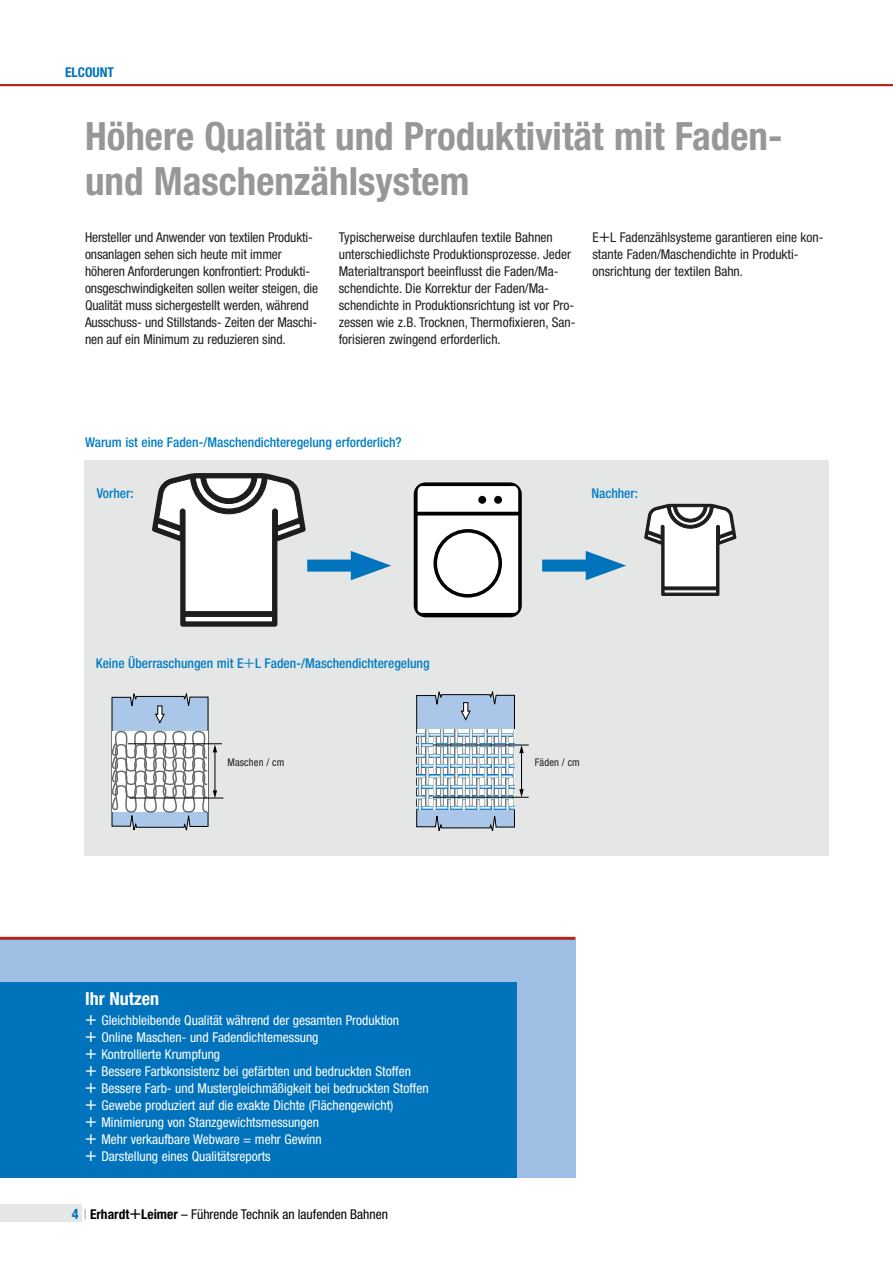
<style>
.page{position:relative;width:893px;height:1263px;background:#fff}
.page>*{position:absolute;margin:0;border:0;box-sizing:border-box;transform-origin:0 0}
.t1{font:700 condensed 39px/45px "Helvetica Neue";color:#969798}
.t2{font:700 condensed 18px "Helvetica Neue";color:#fff}
.t3{font:condensed 13.5px/17px "Helvetica Neue";color:#211e1f}
.t4{font:condensed 13.5px/17px "Helvetica Neue";color:#fff}
.t5{font:500 condensed 13.5px "Helvetica Neue";color:#007dc3}
.t6{font:condensed 13.5px "Helvetica Neue";color:#000}
.t7{font:700 condensed 13.5px "Helvetica Neue";color:#0073bc}
.t8{font:condensed 10.5px "Helvetica Neue";letter-spacing:.015em;color:#221f21}
.s1{font-weight:300;font-size:18.75px;color:#000}
.s2{font-weight:300;font-size:18.75px}
.s3{font-size:19.5px}
.s4{font-weight:700;font-size:14.25px;color:#0073bc}
.s5{color:#969798}
.s6{font-weight:700}
</style>
<div class="page">
<div style="left:0;top:1204px;width:82px;height:17px;background:#e5e6e6"></div>
<div style="left:0;top:940px;width:575px;height:238px;background:#9ebee4"></div>
<div style="left:0;top:982px;width:517px;height:196px;background:#0073bc"></div>
<hr style="left:0;top:937px;width:575px;height:3px;background:#b42823">
<div style="left:85px;top:460px;width:744px;height:396px;background:#e5e6e6"></div>
<hr style="left:0;top:84px;width:893px;height:2px;background:#b42823">
<svg style="left:152px;top:473px;width:154px;height:154px"></svg>
<svg style="left:414px;top:482px;width:108px;height:135px;background:#cbcbcb"></svg>
<svg style="left:644px;top:504px;width:92px;height:92px"></svg>
<div style="left:307px;top:560px;width:61px;height:12px;background:#0073bc"></div>
<svg style="left:351px;top:551px;width:40px;height:29px"></svg>
<div style="left:542px;top:560px;width:61px;height:12px;background:#0073bc"></div>
<svg style="left:586px;top:551px;width:40px;height:29px"></svg>
<hr style="left:128px;top:743px;width:94px;height:1px;background:#000">
<hr style="left:130px;top:798px;width:93px;height:1px;background:#000">
<svg style="left:111px;top:693px;width:106px;height:138px;background:#bec7d1"></svg>
<hr style="left:433px;top:745px;width:96px;height:1px;background:#000">
<hr style="left:433px;top:797px;width:96px;height:1px;background:#000">
<svg style="left:416px;top:691px;width:108px;height:140px"></svg>
<p class="t7" style="left:65px;top:64px;width:50px">ELCOUNT</p>
<h1 class="t1" style="left:85px;top:114px;width:699px">Höhere Qualität und Produktivität mit Faden&shy;und Maschenzählsystem</h1>
<p class="t3" style="left:85px;top:229px;width:235px">Hersteller und Anwender von textilen Produkti&shy;onsanlagen sehen sich heute mit immer höheren Anforderungen konfrontiert: Produkti&shy;onsgeschwindigkeiten sollen weiter steigen, die Qualität muss sichergestellt werden, während Ausschuss- und Stillstands- Zeiten der Maschi&shy;nen auf ein Minimum zu reduzieren sind.</p>
<p class="t3" style="left:339px;top:229px;width:238px">Typischerweise durchlaufen textile Bahnen unterschiedlichste Produktionsprozesse. Jeder Materialtransport beeinflusst die Faden/Ma&shy;schendichte. Die Korrektur der Faden/Ma&shy;schendichte in Produktionsrichtung ist vor Pro&shy;zessen wie z.B. Trocknen, Thermofixieren, San&shy;forisieren zwingend erforderlich.</p>
<p class="t3" style="left:592px;top:229px;width:233px">E<span class="s1">+</span>L Fadenzählsysteme garantieren eine kon&shy;stante Faden/Maschendichte in Produkti&shy;onsrichtung der textilen Bahn.</p>
<p class="t5" style="left:85px;top:434px;width:318px">Warum ist eine Faden-/Maschendichteregelung erforderlich?</p>
<p class="t5" style="left:97px;top:485px;width:38px">Vorher:</p>
<p class="t5" style="left:591px;top:485px;width:48px">Nachher:</p>
<p class="t5" style="left:96px;top:655px;width:335px">Keine Überraschungen mit E<span class="s2">+</span>L Faden-/Maschendichteregelung</p>
<p class="t8" style="left:227px;top:757px;width:58px">Maschen / cm</p>
<p class="t8" style="left:535px;top:757px;width:47px">Fäden / cm</p>
<h2 class="t2" style="left:85px;top:987px;width:76px">Ihr Nutzen</h2>
<p class="t4" style="left:85px;top:1011px;width:345px"><span class="s3">+</span> Gleichbleibende Qualität während der gesamten Produktion<br><span class="s3">+</span> Online Maschen- und Fadendichtemessung<br><span class="s3">+</span> Kontrollierte Krumpfung<br><span class="s3">+</span> Bessere Farbkonsistenz bei gefärbten und bedruckten Stoffen<br><span class="s3">+</span> Bessere Farb- und Mustergleichmäßigkeit bei bedruckten Stoffen <span class="s3">+</span> Gewebe produziert auf die exakte Dichte (Flächengewicht)<br><span class="s3">+</span> Minimierung von Stanzgewichtsmessungen<br><span class="s3">+</span> Mehr verkaufbare Webware = mehr Gewinn<br><span class="s3">+</span> Darstellung eines Qualitätsreports</p>
<p class="t6" style="left:72px;top:1206px;width:318px"><span class="s4">4</span> <span class="s5">|</span> <span class="s6">Erhardt</span><span class="s3">+</span><span class="s6">Leimer</span> – Führende Technik an laufenden Bahnen</p>
</div>
